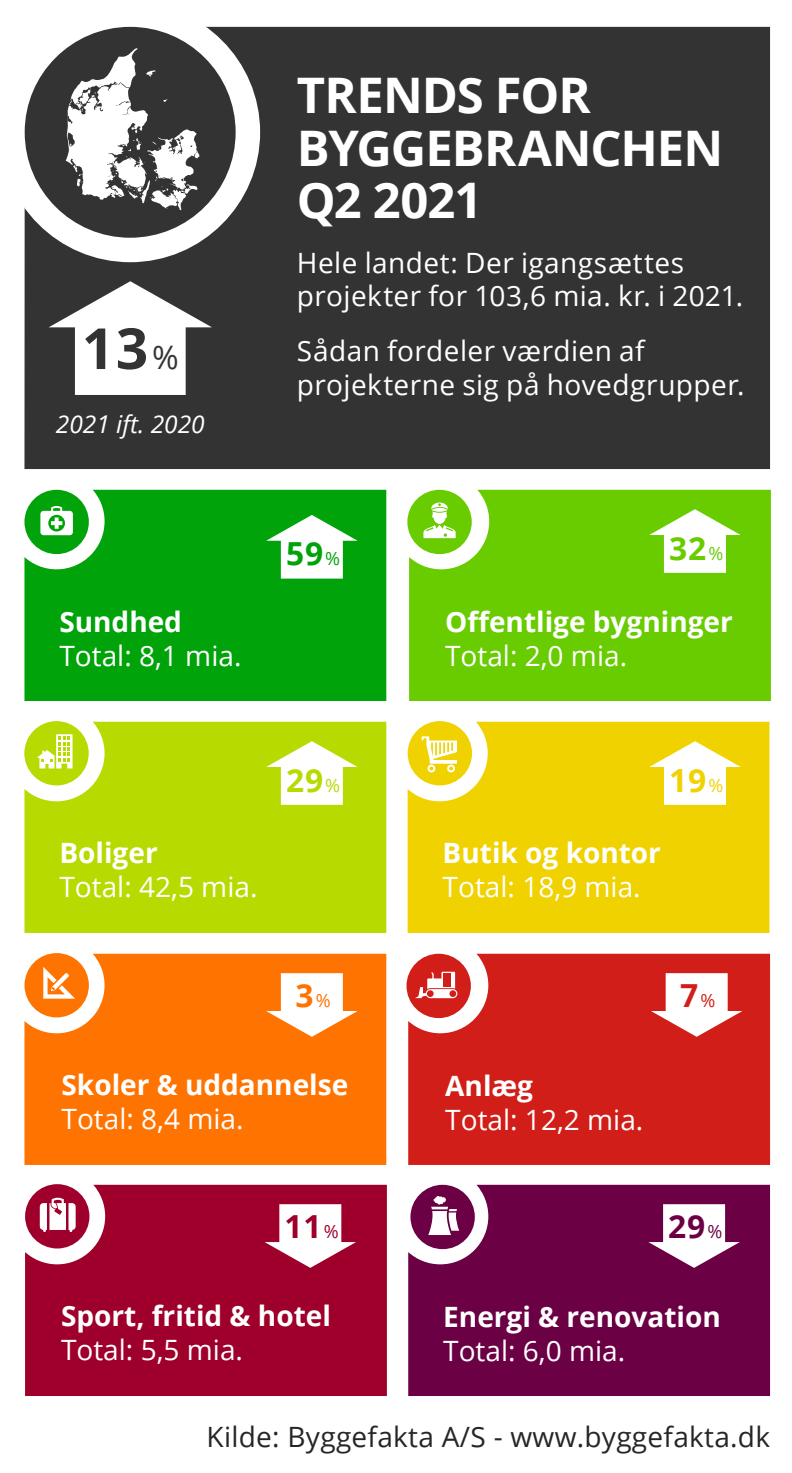
<style>
.page{position:relative;width:792px;height:1473px;background:#fff}
.page>*{position:absolute;margin:0;border:0;box-sizing:border-box;transform-origin:0 0}
.t1{font:700 56.7px "Open Sans";color:#333}
.t2{font:700 49px/52.5px "Open Sans";letter-spacing:-.02em;color:#fff}
.t3{font:700 31.85px "Open Sans";color:#00a309}
.t4{font:700 31.85px "Open Sans";color:#b7db00}
.t5{font:700 31.85px "Open Sans";color:#68cc00}
.t6{font:700 31.85px "Open Sans";color:#f0d200}
.t7{font:700 31.85px "Open Sans";color:#9e002b}
.t8{font:700 31.85px "Open Sans";color:#6b0044}
.t9{font:700 31.85px "Open Sans";color:#ff7300}
.t10{font:700 31.85px "Open Sans";color:#d21e18}
.t11{font:28px/33.6px "Open Sans";letter-spacing:.01em;color:#fff}
.t12{font:700 28px "Open Sans";color:#fff}
.t13{font:28px "Open Sans";letter-spacing:.01em;color:#272525}
.t14{font:italic 24.5px "Open Sans";color:#fff}
.s1{font-weight:400;font-size:32.55px}
.s2{font-weight:400;font-size:18.2px}
</style>
<div class="page">
<div style="left:24px;top:27px;width:746px;height:442px;background:#333"></div>
<svg style="left:24px;top:26px;width:236px;height:236px;fill:#333"></svg>
<svg style="left:66px;top:48px;width:133px;height:162px"></svg>
<svg style="left:49px;top:281px;width:163px;height:114px"></svg>
<div style="left:24px;top:490px;width:362px;height:211px;background:#00a309"></div>
<svg style="left:24px;top:490px;width:65px;height:64px"></svg>
<svg style="left:266px;top:515px;width:91px;height:63px"></svg>
<div style="left:24px;top:722px;width:362px;height:211px;background:#b7db00"></div>
<svg style="left:24px;top:721px;width:65px;height:64px"></svg>
<svg style="left:266px;top:741px;width:91px;height:64px"></svg>
<div style="left:409px;top:490px;width:362px;height:211px;background:#68cc00"></div>
<svg style="left:407px;top:490px;width:64px;height:64px"></svg>
<svg style="left:649px;top:509px;width:91px;height:64px"></svg>
<div style="left:25px;top:1184px;width:362px;height:212px;background:#9e002b"></div>
<svg style="left:25px;top:1184px;width:64px;height:64px"></svg>
<div style="left:407px;top:722px;width:362px;height:211px;background:#f0d200"></div>
<svg style="left:407px;top:721px;width:65px;height:64px"></svg>
<svg style="left:649px;top:741px;width:91px;height:64px"></svg>
<div style="left:24px;top:953px;width:362px;height:212px;background:#ff7300"></div>
<svg style="left:24px;top:953px;width:65px;height:64px"></svg>
<div style="left:408px;top:953px;width:362px;height:212px;background:#d21e18"></div>
<svg style="left:406px;top:953px;width:65px;height:65px"></svg>
<div style="left:449px;top:990px;width:7px;height:7px;background:#d21e18;border-radius:50%"></div>
<svg style="left:651px;top:973px;width:91px;height:64px"></svg>
<svg style="left:266px;top:973px;width:91px;height:64px"></svg>
<svg style="left:264px;top:1204px;width:92px;height:64px"></svg>
<div style="left:408px;top:1184px;width:362px;height:212px;background:#6b0044"></div>
<svg style="left:410px;top:1184px;width:65px;height:65px"></svg>
<svg style="left:648px;top:1204px;width:91px;height:64px"></svg>
<h1 class="t1" style="left:82px;top:308px;width:98px">13<span class="s1">%</span></h1>
<p class="t14" style="left:56px;top:408px;width:150px">2021 ift. 2020</p>
<p class="t12" style="left:59px;top:602px;width:124px">Sundhed</p>
<p class="t11" style="left:59px;top:638px;width:183px">Total: 8,1 mia.</p>
<h2 class="t2" style="left:297px;top:68px;width:428px">TRENDS FOR<br>BYGGEBRANCHEN<br>Q2 2021</h2>
<p class="t11" style="left:297px;top:245px;width:448px">Hele landet: Der igangsættes projekter for 103,6 mia. kr. i 2021.</p>
<p class="t11" style="left:297px;top:333px;width:449px">Sådan fordeler værdien af projekterne sig på hovedgrupper.</p>
<p class="t3" style="left:286px;top:531px;width:56px">59<span class="s2">%</span></p>
<p class="t5" style="left:669px;top:525px;width:56px">32<span class="s2">%</span></p>
<p class="t12" style="left:445px;top:602px;width:289px">Offentlige bygninger</p>
<p class="t11" style="left:445px;top:638px;width:183px">Total: 2,0 mia.</p>
<p class="t12" style="left:59px;top:833px;width:100px">Boliger</p>
<p class="t11" style="left:59px;top:869px;width:199px">Total: 42,5 mia.</p>
<p class="t4" style="left:286px;top:757px;width:56px">29<span class="s2">%</span></p>
<p class="t6" style="left:669px;top:757px;width:56px">19<span class="s2">%</span></p>
<p class="t12" style="left:442px;top:833px;width:220px">Butik og kontor</p>
<p class="t11" style="left:442px;top:869px;width:199px">Total: 18,9 mia.</p>
<p class="t9" style="left:295px;top:972px;width:37px">3<span class="s2">%</span></p>
<p class="t10" style="left:680px;top:972px;width:37px">7<span class="s2">%</span></p>
<p class="t12" style="left:62px;top:1065px;width:288px">Skoler &amp; uddannelse</p>
<p class="t11" style="left:62px;top:1101px;width:183px">Total: 8,4 mia.</p>
<p class="t7" style="left:284px;top:1203px;width:56px">11<span class="s2">%</span></p>
<p class="t12" style="left:61px;top:1296px;width:271px">Sport, fritid &amp; hotel</p>
<p class="t11" style="left:61px;top:1332px;width:183px">Total: 5,5 mia.</p>
<p class="t12" style="left:445px;top:1066px;width:89px">Anlæg</p>
<p class="t11" style="left:445px;top:1102px;width:199px">Total: 12,2 mia.</p>
<p class="t8" style="left:668px;top:1203px;width:56px">29<span class="s2">%</span></p>
<p class="t12" style="left:443px;top:1297px;width:279px">Energi &amp; renovation</p>
<p class="t11" style="left:443px;top:1333px;width:183px">Total: 6,0 mia.</p>
<p class="t13" style="left:206px;top:1417px;width:565px">Kilde: Byggefakta A/S - www.byggefakta.dk</p>
</div>
